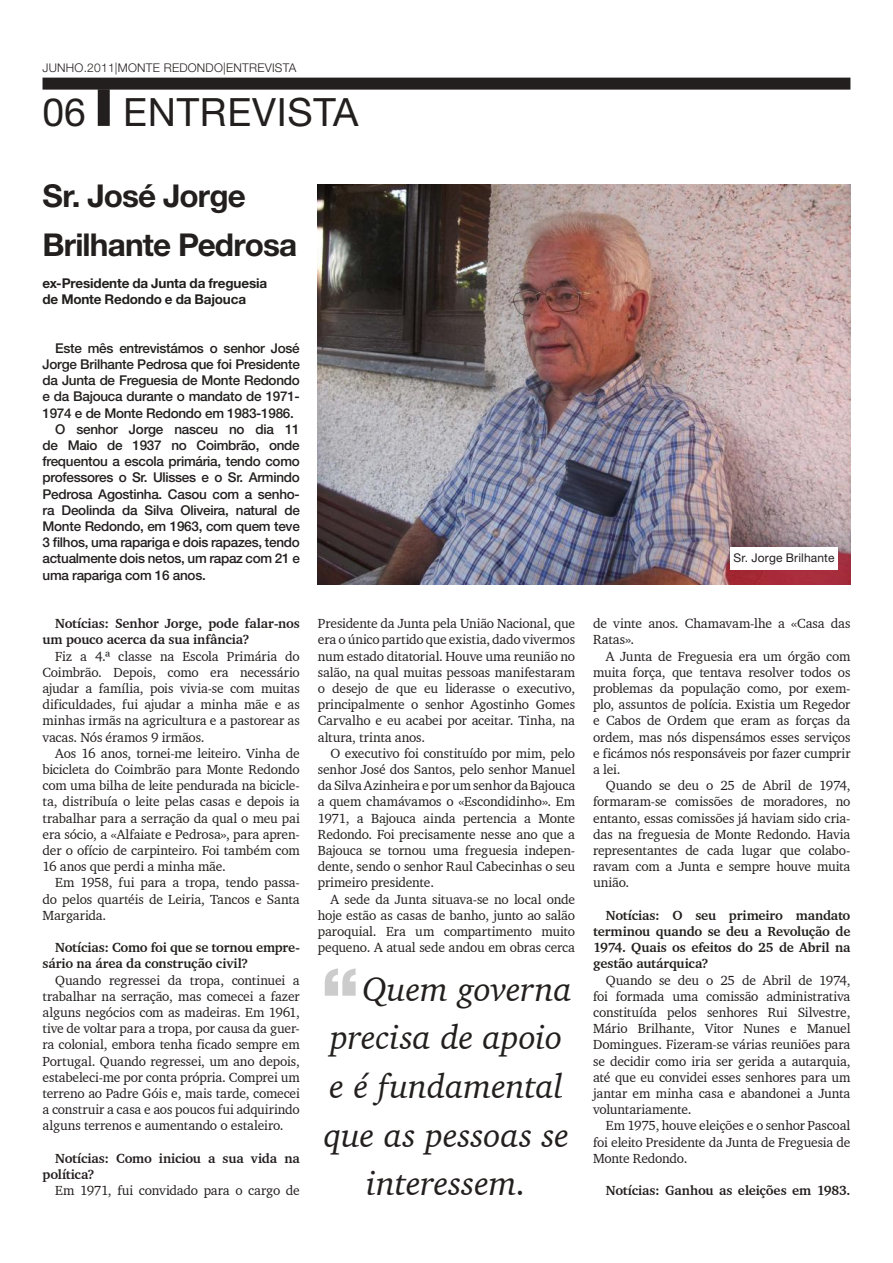
<style>
.page{position:relative;width:893px;height:1263px;background:#fff}
.page>*{position:absolute;margin:0;border:0;box-sizing:border-box;transform-origin:0 0}
.t1{font:900 72px "Helvetica Neue LT Std";color:#ccc}
.t2{font:39px "Helvetica Neue LT Std";letter-spacing:.02em;color:#241f1f}
.t3{font:italic 34.5px "Charter IT Cby BT";letter-spacing:-.005em;color:#241f1f}
.t4{font:700 31.5px/48.6px "Helvetica Neue LT Std";letter-spacing:-.025em;color:#241f1f}
.t5{font:13.5px/16.2px "Charter IT Cby BT";letter-spacing:-.01em;color:#241f1f;text-align:justify}
.t6{font:500 13.5px "Helvetica Neue LT Std";letter-spacing:-.02em;color:#241f1f}
.t7{font:700 13.5px/16.2px "Charter IT Cby BT";letter-spacing:-.01em;color:#241f1f}
.t8{font:700 13.5px/16.2px "Helvetica Neue LT Std";letter-spacing:-.01em;color:#241f1f}
.t9{font:300 12px "Helvetica Neue LT Std";letter-spacing:.02em;color:#241f1f}
.t10{font:12px "Helvetica Neue LT Std";letter-spacing:.01em;color:#241f1f}
</style>
<div class="page">
<div style="left:43px;top:78px;width:807px;height:12px;background:#241f1f"></div>
<div style="left:98px;top:89px;width:12px;height:37px;background:#241f1f"></div>
<img style="left:318px;top:185px;width:532px;height:399px">
<div style="left:730px;top:547px;width:108px;height:23px;background:#fff"></div>
<p class="t9" style="left:43px;top:61px;width:255px">JUNHO.2011|MONTE REDONDO|ENTREVISTA</p>
<h2 class="t2" style="left:43px;top:89px;width:317px">06 ENTREVISTA</h2>
<h3 class="t4" style="left:43px;top:171px;width:256px">Sr. José Jorge<br>Brilhante Pedrosa</h3>
<p class="t8" style="left:43px;top:275px;width:226px">ex-Presidente da Junta da freguesia de Monte Redondo e da Bajouca</p>
<p class="t6" style="left:55px;top:340px;width:246px">Este mês entrevistámos o senhor José</p>
<p class="t6" style="left:43px;top:356px;width:259px">Jorge Brilhante Pedrosa que foi Presidente</p>
<p class="t6" style="left:43px;top:372px;width:259px">da Junta de Freguesia de Monte Redondo</p>
<p class="t6" style="left:43px;top:388px;width:259px">e da Bajouca durante o mandato de 1971-</p>
<p class="t6" style="left:43px;top:405px;width:253px">1974 e de Monte Redondo em 1983-1986.</p>
<p class="t6" style="left:55px;top:421px;width:246px">O senhor Jorge nasceu no dia 11</p>
<p class="t6" style="left:43px;top:437px;width:259px">de Maio de 1937 no Coimbrão, onde</p>
<p class="t6" style="left:43px;top:453px;width:259px">frequentou a escola primária, tendo como</p>
<p class="t6" style="left:43px;top:469px;width:259px">professores o Sr. Ulisses e o Sr. Armindo</p>
<p class="t6" style="left:43px;top:486px;width:259px">Pedrosa Agostinha. Casou com a senho-</p>
<p class="t6" style="left:43px;top:502px;width:259px">ra Deolinda da Silva Oliveira, natural de</p>
<p class="t6" style="left:43px;top:518px;width:259px">Monte Redondo, em 1963, com quem teve</p>
<p class="t6" style="left:43px;top:534px;width:259px">3 filhos, uma rapariga e dois rapazes, tendo</p>
<p class="t6" style="left:43px;top:550px;width:259px">actualmente dois netos, um rapaz com 21 e</p>
<p class="t6" style="left:43px;top:567px;width:165px">uma rapariga com 16 anos.</p>
<p class="t7" style="left:43px;top:615px;width:259px;text-indent:13px">Notícias: Senhor Jorge, pode falar-nos um pouco acerca da sua infância?</p>
<p class="t5" style="left:43px;top:647px;width:259px;text-indent:13px">Fiz a 4.ª classe na Escola Primária do Coimbrão. Depois, como era necessário ajudar a família, pois vivia-se com muitas dificuldades, fui ajudar a minha mãe e as minhas irmãs na agricultura e a pastorear as vacas. Nós éramos 9 irmãos.</p>
<p class="t5" style="left:43px;top:745px;width:259px;text-indent:13px">Aos 16 anos, tornei-me leiteiro. Vinha de bicicleta do Coimbrão para Monte Redondo com uma bilha de leite pendurada na bicicle&shy;ta, distribuía o leite pelas casas e depois ia trabalhar para a serração da qual o meu pai era sócio, a «Alfaiate e Pedrosa», para apren&shy;der o ofício de carpinteiro. Foi também com 16 anos que perdi a minha mãe.</p>
<p class="t5" style="left:43px;top:874px;width:259px;text-indent:13px">Em 1958, fui para a tropa, tendo passa&shy;do pelos quartéis de Leiria, Tancos e Santa Margarida.</p>
<p class="t7" style="left:43px;top:939px;width:259px;text-indent:13px">Notícias: Como foi que se tornou empre&shy;sário na área da construção civil?</p>
<p class="t5" style="left:43px;top:971px;width:259px;text-indent:13px">Quando regressei da tropa, continuei a trabalhar na serração, mas comecei a fazer alguns negócios com as madeiras. Em 1961, tive de voltar para a tropa, por causa da guer&shy;ra colonial, embora tenha ficado sempre em Portugal. Quando regressei, um ano depois, estabeleci-me por conta própria. Comprei um terreno ao Padre Góis e, mais tarde, comecei a construir a casa e aos poucos fui adquirindo alguns terrenos e aumentando o estaleiro.</p>
<p class="t7" style="left:43px;top:1150px;width:259px;text-indent:13px">Notícias: Como iniciou a sua vida na política?</p>
<p class="t5" style="left:55px;top:1182px;width:246px">Em 1971, fui convidado para o cargo de</p>
<p class="t10" style="left:733px;top:551px;width:103px">Sr. Jorge Brilhante</p>
<p class="t5" style="left:318px;top:615px;width:259px">Presidente da Junta pela União Nacional, que era o único partido que existia, dado vivermos num estado ditatorial. Houve uma reunião no salão, na qual muitas pessoas manifestaram o desejo de que eu liderasse o executivo, principalmente o senhor Agostinho Gomes Carvalho e eu acabei por aceitar. Tinha, na altura, trinta anos.</p>
<p class="t5" style="left:318px;top:745px;width:259px;text-indent:13px">O executivo foi constituído por mim, pelo senhor José dos Santos, pelo senhor Manuel da Silva Azinheira e por um senhor da Bajouca a quem chamávamos o «Escondidinho». Em 1971, a Bajouca ainda pertencia a Monte Redondo. Foi precisamente nesse ano que a Bajouca se tornou uma freguesia indepen&shy;dente, sendo o senhor Raul Cabecinhas o seu primeiro presidente.</p>
<p class="t5" style="left:318px;top:890px;width:259px;text-indent:13px">A sede da Junta situava-se no local onde hoje estão as casas de banho, junto ao salão paroquial. Era um compartimento muito pequeno. A atual sede andou em obras cerca</p>
<h1 class="t1" style="left:321px;top:951px;width:39px">“</h1>
<h3 class="t3" style="left:362px;top:967px;width:211px">Quem governa</h3>
<h3 class="t3" style="left:330px;top:1015px;width:233px">precisa de apoio</h3>
<h3 class="t3" style="left:330px;top:1064px;width:235px">e é fundamental</h3>
<h3 class="t3" style="left:324px;top:1113px;width:247px">que as pessoas se</h3>
<h3 class="t3" style="left:366px;top:1161px;width:162px">interessem.</h3>
<p class="t5" style="left:593px;top:615px;width:259px">de vinte anos. Chamavam-lhe a «Casa das<br>Ratas».</p>
<p class="t5" style="left:593px;top:647px;width:259px;text-indent:13px">A Junta de Freguesia era um órgão com muita força, que tentava resolver todos os problemas da população como, por exem&shy;plo, assuntos de polícia. Existia um Regedor e Cabos de Ordem que eram as forças da ordem, mas nós dispensámos esses serviços e ficámos nós responsáveis por fazer cumprir a lei.</p>
<p class="t5" style="left:593px;top:777px;width:259px;text-indent:13px">Quando se deu o 25 de Abril de 1974, formaram-se comissões de moradores, no entanto, essas comissões já haviam sido cria&shy;das na freguesia de Monte Redondo. Havia representantes de cada lugar que colabo&shy;ravam com a Junta e sempre houve muita união.</p>
<p class="t7" style="left:593px;top:907px;width:259px;text-align:justify;text-indent:13px">Notícias: O seu primeiro mandato terminou quando se deu a Revolução de 1974. Quais os efeitos do 25 de Abril na gestão autárquica?</p>
<p class="t5" style="left:593px;top:971px;width:259px;text-indent:13px">Quando se deu o 25 de Abril de 1974, foi formada uma comissão administrativa constituída pelos senhores Rui Silvestre, Mário Brilhante, Vitor Nunes e Manuel Domingues. Fizeram-se várias reuniões para se decidir como iria ser gerida a autarquia, até que eu convidei esses senhores para um jantar em minha casa e abandonei a Junta voluntariamente.</p>
<p class="t5" style="left:593px;top:1117px;width:259px;text-indent:13px">Em 1975, houve eleições e o senhor Pascoal foi eleito Presidente da Junta de Freguesia de Monte Redondo.</p>
<p class="t7" style="left:606px;top:1182px;width:246px">Notícias: Ganhou as eleições em 1983.</p>
</div>
